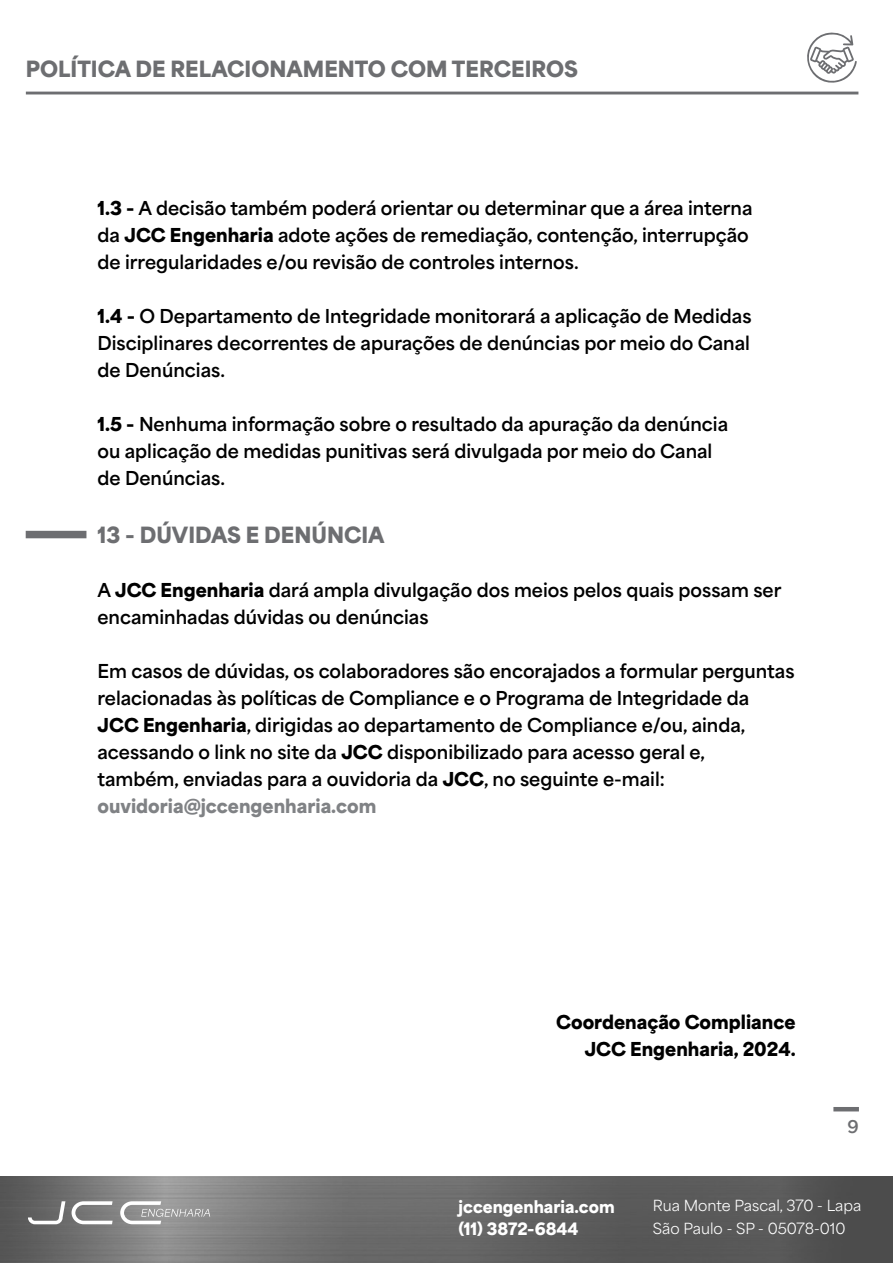
<style>
.page{position:relative;width:893px;height:1263px;background:#fff}
.page>*{position:absolute;margin:0;border:0;box-sizing:border-box;transform-origin:0 0}
.t1{font:900 21px "Area Normal";color:#6d6e71}
.t2{font:700 18px/27px "Area Normal";color:#000}
.t3{font:900 18px/27px "Area Normal";color:#000;text-align:right}
.t4{font:700 16.5px "Area Normal";color:#6d6e71}
.t5{font:900 16.05px/22.4px "Area Normal";color:#fff}
.t6{font:14.4px/22.4px "Area Normal";color:#fff}
.s1{font-weight:900}
.s2{font-weight:900;color:#808285}
</style>
<div class="page">
<hr style="left:26px;top:92px;width:832px;height:2px;background:#6d6e71">
<img style="left:0;top:1176px;width:893px;height:86px">
<svg style="left:28px;top:1201px;width:37px;height:23px"></svg>
<svg style="left:72px;top:1201px;width:41px;height:23px"></svg>
<svg style="left:120px;top:1201px;width:90px;height:23px;background:#aaa"></svg>
<hr style="left:833px;top:1107px;width:26px;height:4px;background:#6d6e71">
<svg style="left:807px;top:32px;width:50px;height:51px"></svg>
<div style="left:26px;top:531px;width:60px;height:7px;background:#6d6e71"></div>
<p class="t1" style="left:26px;top:50px;width:554px">POLÍTICA DE RELACIONAMENTO COM TERCEIROS</p>
<p class="t2" style="left:98px;top:192px;width:656px"><span class="s1">1.3 -</span> A decisão também poderá orientar ou determinar que a área interna da <span class="s1">JCC Engenharia</span> adote ações de remediação, contenção, interrupção de irregularidades e/ou revisão de controles internos.</p>
<p class="t2" style="left:98px;top:300px;width:655px;text-align:justify"><span class="s1">1.4 -</span> O Departamento de Integridade monitorará a aplicação de Medidas Disciplinares decorrentes de apurações de denúncias por meio do Canal de Denúncias.</p>
<p class="t2" style="left:98px;top:408px;width:632px"><span class="s1">1.5 -</span> Nenhuma informação sobre o resultado da apuração da denúncia ou aplicação de medidas punitivas será divulgada por meio do Canal de Denúncias.</p>
<p class="t1" style="left:98px;top:516px;width:289px">13 - DÚVIDAS E DENÚNCIA</p>
<p class="t2" style="left:98px;top:575px;width:685px">A <span class="s1">JCC Engenharia</span> dará ampla divulgação dos meios pelos quais possam ser encaminhadas dúvidas ou denúncias</p>
<p class="t2" style="left:98px;top:656px;width:699px">Em casos de dúvidas, os colaboradores são encorajados a formular perguntas relacionadas às políticas de Compliance e o Programa de Integridade da <span class="s1">JCC Engenharia</span>, dirigidas ao departamento de Compliance e/ou, ainda, acessando o link no site da <span class="s1">JCC</span> disponibilizado para acesso geral e,<br>também, enviadas para a ouvidoria da <span class="s1">JCC</span>, no seguinte e-mail: <span class="s2">ouvidoria@jccengenharia.com</span></p>
<p class="t3" style="left:556px;top:1007px;width:241px">Coordenação Compliance<br>JCC Engenharia, 2024.</p>
<p class="t4" style="left:848px;top:1111px;width:13px">9</p>
<p class="t5" style="left:459px;top:1194px;width:158px">jccengenharia.com (11) 3872-6844</p>
<p class="t6" style="left:653px;top:1193px;width:210px">Rua Monte Pascal, 370 - Lapa<br>São Paulo - SP - 05078-010</p>
</div>
